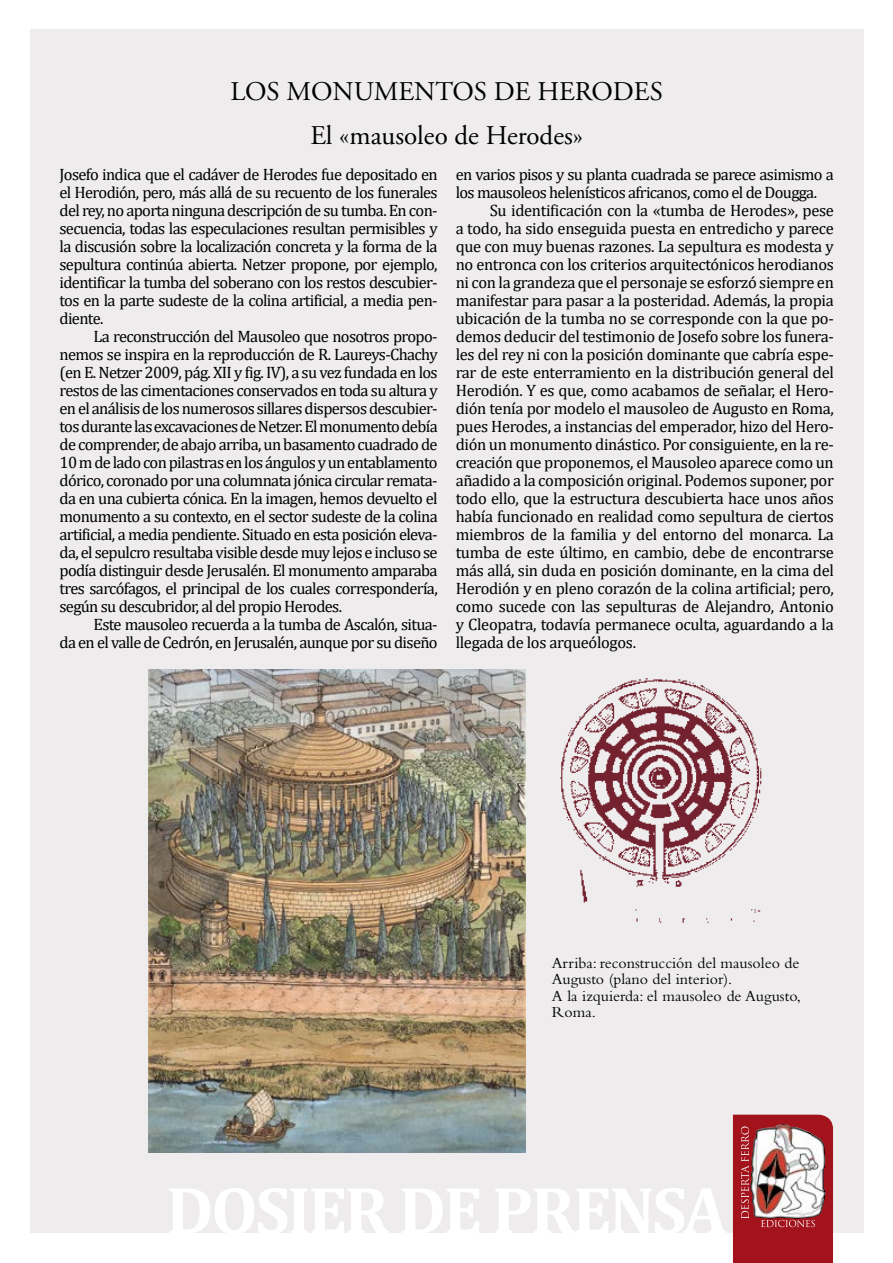
<style>
.page{position:relative;width:893px;height:1263px;background:#fff}
.page>*{position:absolute;margin:0;border:0;box-sizing:border-box;transform-origin:0 0}
.t1{font:27px "Adobe Garamond Pro";color:#000}
.Texto_general{font:16.5px/18px "Cambria";letter-spacing:-.04em;color:#000;text-align:justify}
.pie_de_foto{font:15.9px/16.5px "Bembo Std";color:#000}
</style>
<div class="page">
<div style="left:30px;top:30px;width:833px;height:1203px;background:#eeecec"></div>
<img style="left:733px;top:1115px;width:100px;height:148px">
<img style="left:149px;top:669px;width:376px;height:483px">
<img style="left:560px;top:678px;width:202px;height:245px">
<p class="t1" style="left:230px;top:76px;width:434px">LOS MONUMENTOS DE HERODES</p>
<p class="t1" style="left:310px;top:120px;width:274px">El «mausoleo de Herodes»</p>
<p class="Texto_general" style="left:60px;top:165px;width:380px">Josefo indica que el cadáver de Herodes fue depositado en el Herodión, pero, más allá de su recuento de los funerales del rey, no aporta ninguna descripción de su tumba. En con&shy;secuencia, todas las especulaciones resultan permisibles y la discusión sobre la localización concreta y la forma de la sepultura continúa abierta. Netzer propone, por ejemplo, identificar la tumba del soberano con los restos descubier&shy;tos en la parte sudeste de la colina artificial, a media pen&shy;diente.</p>
<p class="Texto_general" style="left:60px;top:327px;width:380px;text-indent:34px">La reconstrucción del Mausoleo que nosotros propo&shy;nemos se inspira en la reproducción de R. Laureys-Chachy (en E. Netzer 2009, pág. XII y fig. IV), a su vez fundada en los restos de las cimentaciones conservados en toda su altura y en el análisis de los numerosos sillares dispersos descubier&shy;tos durante las excavaciones de Netzer. El monumento debía de comprender, de abajo arriba, un basamento cuadrado de 10 m de lado con pilastras en los ángulos y un entablamento dórico, coronado por una columnata jónica circular remata&shy;da en una cubierta cónica. En la imagen, hemos devuelto el monumento a su contexto, en el sector sudeste de la colina artificial, a media pendiente. Situado en esta posición eleva&shy;da, el sepulcro resultaba visible desde muy lejos e incluso se podía distinguir desde Jerusalén. El monumento amparaba tres sarcófagos, el principal de los cuales correspondería, según su descubridor, al del propio Herodes.</p>
<p class="Texto_general" style="left:60px;top:615px;width:380px;text-align:right">Este mausoleo recuerda a la tumba de Ascalón, situa-<br>da en el valle de Cedrón, en Jerusalén, aunque por su diseño</p>
<p class="Texto_general" style="left:456px;top:165px;width:380px">en varios pisos y su planta cuadrada se parece asimismo a los mausoleos helenísticos africanos, como el de Dougga.</p>
<p class="Texto_general" style="left:456px;top:201px;width:380px;text-indent:34px">Su identificación con la «tumba de Herodes», pese a todo, ha sido enseguida puesta en entredicho y parece que con muy buenas razones. La sepultura es modesta y no entronca con los criterios arquitectónicos herodianos ni con la grandeza que el personaje se esforzó siempre en manifestar para pasar a la posteridad. Además, la propia ubicación de la tumba no se corresponde con la que po&shy;demos deducir del testimonio de Josefo sobre los funera&shy;les del rey ni con la posición dominante que cabría espe&shy;rar de este enterramiento en la distribución general del Herodión. Y es que, como acabamos de señalar, el Hero&shy;dión tenía por modelo el mausoleo de Augusto en Roma, pues Herodes, a instancias del emperador, hizo del Hero&shy;dión un monumento dinástico. Por consiguiente, en la re&shy;creación que proponemos, el Mausoleo aparece como un añadido a la composición original. Podemos suponer, por todo ello, que la estructura descubierta hace unos años había funcionado en realidad como sepultura de ciertos miembros de la familia y del entorno del monarca. La tumba de este último, en cambio, debe de encontrarse más allá, sin duda en posición dominante, en la cima del Herodión y en pleno corazón de la colina artificial; pero, como sucede con las sepulturas de Alejandro, Antonio y Cleopatra, todavía permanece oculta, aguardando a la llegada de los arqueólogos.</p>
<p class="pie_de_foto" style="left:552px;top:954px;width:249px">Arriba: reconstrucción del mausoleo de<br>Augusto (plano del interior).</p>
<p class="pie_de_foto" style="left:552px;top:987px;width:251px">A la izquierda: el mausoleo de Augusto,<br>Roma.</p>
</div>
